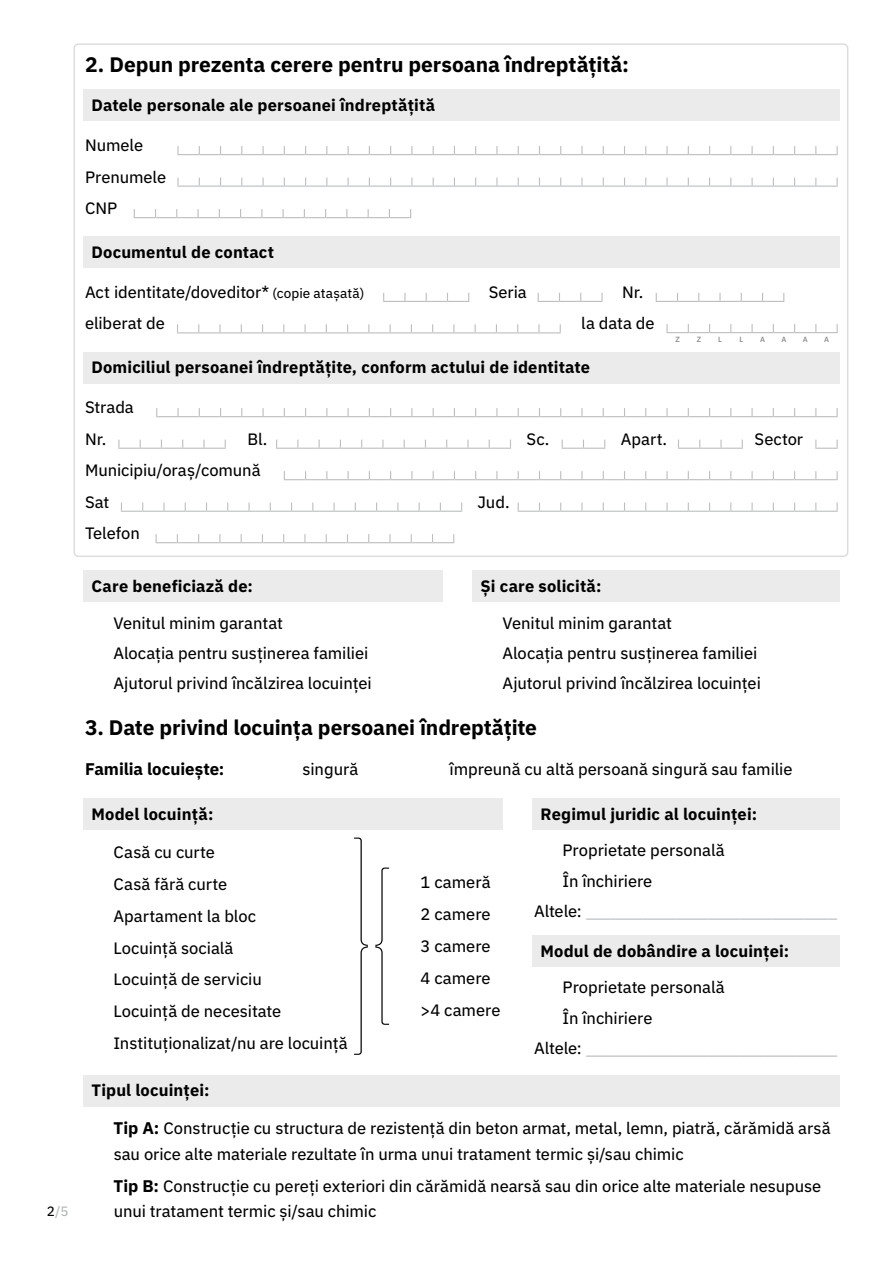
<style>
.page{position:relative;width:893px;height:1263px;background:#fff}
.page>*{position:absolute;margin:0;border:0;box-sizing:border-box;transform-origin:0 0}
.subtitlu_nivel_2{font:700 21px "IBM Plex Sans";letter-spacing:-.005em;color:#000}
.text_normal_fara_lin{font:700 16.8px "IBM Plex Sans";letter-spacing:-.005em;color:#000}
.text_normal_spatiere{font:16.5px/25.5px "IBM Plex Sans Text";letter-spacing:-.005em;color:#000}
.text_normal_fara_lin-2{font:16.5px/30px "IBM Plex Sans Text";letter-spacing:-.005em;color:#000}
.subtitlu_nivel_3_sec{font:700 16.5px "IBM Plex Sans";letter-spacing:.01em;color:#000}
.text_normal_spatiere-2{font:16.5px "IBM Plex Sans";color:#bcbec0}
.text_normal{font:16.5px/31.5px "IBM Plex Sans Text";letter-spacing:-.005em;color:#000}
.t1{font:13.5px "IBM Plex Sans Text";color:#b1b4b6}
.text_normal-2{font:500 7.5px "IBM Plex Sans";color:#808285}
.s1{color:#000}
.s2{font-size:13.5px}
.s3{font-family:"IBM Plex Sans Text";color:#000}
.s4{font-family:"IBM Plex Sans";font-weight:700;font-size:16.8px}
</style>
<div class="page">
<div style="left:83px;top:90px;width:757px;height:31px;background:#ebebec"></div>
<div style="left:83px;top:237px;width:757px;height:31px;background:#ebebec"></div>
<div style="left:83px;top:352px;width:757px;height:31px;background:#ebebec"></div>
<div style="left:83px;top:1075px;width:757px;height:31px;background:#ebebec"></div>
<svg style="left:177px;top:146px;width:661px;height:9px"></svg>
<svg style="left:177px;top:178px;width:661px;height:9px"></svg>
<svg style="left:134px;top:209px;width:277px;height:9px"></svg>
<svg style="left:383px;top:293px;width:86px;height:9px"></svg>
<svg style="left:538px;top:293px;width:65px;height:9px"></svg>
<svg style="left:656px;top:293px;width:128px;height:9px"></svg>
<svg style="left:177px;top:324px;width:384px;height:9px"></svg>
<svg style="left:666px;top:324px;width:172px;height:9px"></svg>
<svg style="left:156px;top:408px;width:682px;height:9px"></svg>
<svg style="left:118px;top:440px;width:108px;height:9px"></svg>
<svg style="left:276px;top:440px;width:235px;height:9px"></svg>
<svg style="left:562px;top:440px;width:43px;height:9px"></svg>
<svg style="left:678px;top:440px;width:65px;height:9px"></svg>
<svg style="left:815px;top:440px;width:23px;height:9px"></svg>
<svg style="left:284px;top:471px;width:554px;height:9px"></svg>
<svg style="left:121px;top:503px;width:341px;height:9px"></svg>
<svg style="left:518px;top:503px;width:320px;height:9px"></svg>
<svg style="left:156px;top:534px;width:298px;height:9px"></svg>
<div style="left:83px;top:571px;width:359px;height:31px;background:#ebebec"></div>
<div style="left:472px;top:571px;width:368px;height:31px;background:#ebebec"></div>
<div style="left:83px;top:798px;width:419px;height:32px;background:#ebebec"></div>
<div style="left:532px;top:798px;width:308px;height:32px;background:#ebebec"></div>
<div style="left:532px;top:935px;width:308px;height:32px;background:#ebebec"></div>
<svg style="left:354px;top:837px;width:14px;height:218px"></svg>
<svg style="left:375px;top:867px;width:14px;height:158px"></svg>
<p class="t1" style="left:47px;top:1200px;width:23px"><span class="s1">2</span>/5</p>
<p class="subtitlu_nivel_2" style="left:85px;top:48px;width:546px">2. Depun prezenta cerere pentru persoana îndreptățită:</p>
<p class="subtitlu_nivel_3_sec" style="left:91px;top:92px;width:345px">Datele personale ale persoanei îndreptățită</p>
<p class="text_normal" style="left:85px;top:128px;width:83px">Numele<br>Prenumele</p>
<p class="text_normal_fara_lin-2" style="left:85px;top:192px;width:34px">CNP</p>
<p class="subtitlu_nivel_3_sec" style="left:91px;top:239px;width:184px">Documentul de contact</p>
<p class="text_normal_fara_lin-2" style="left:85px;top:276px;width:281px">Act identitate/doveditor* <span class="s2">(copie atașată)</span></p>
<p class="text_normal_fara_lin-2" style="left:489px;top:276px;width:40px">Seria</p>
<p class="text_normal_fara_lin-2" style="left:622px;top:276px;width:23px">Nr.</p>
<p class="text_normal_fara_lin-2" style="left:85px;top:307px;width:81px">eliberat de</p>
<p class="text_normal_fara_lin-2" style="left:581px;top:307px;width:75px">la data de</p>
<p class="text_normal-2" style="left:675px;top:333px;width:6px">Z</p>
<p class="text_normal-2" style="left:697px;top:333px;width:6px">Z</p>
<p class="text_normal-2" style="left:718px;top:333px;width:5px">L</p>
<p class="text_normal-2" style="left:739px;top:333px;width:5px">L</p>
<p class="text_normal-2" style="left:760px;top:333px;width:6px">A</p>
<p class="text_normal-2" style="left:781px;top:333px;width:6px">A</p>
<p class="text_normal-2" style="left:803px;top:333px;width:6px">A</p>
<p class="text_normal-2" style="left:824px;top:333px;width:6px">A</p>
<p class="subtitlu_nivel_3_sec" style="left:91px;top:354px;width:500px">Domiciliul persoanei îndreptățite, conform actului de identitate</p>
<p class="text_normal_fara_lin-2" style="left:85px;top:390px;width:50px;line-height:31.5px">Strada<br>Nr.</p>
<p class="text_normal_fara_lin-2" style="left:247px;top:422px;width:22px">Bl.</p>
<p class="text_normal_fara_lin-2" style="left:527px;top:422px;width:24px">Sc.</p>
<p class="text_normal_fara_lin-2" style="left:621px;top:422px;width:48px">Apart.</p>
<p class="text_normal_fara_lin-2" style="left:754px;top:422px;width:50px">Sector</p>
<p class="text_normal_fara_lin-2" style="left:85px;top:453px;width:177px;line-height:31.5px">Municipiu/oraș/comună<br>Sat</p>
<p class="text_normal_fara_lin-2" style="left:477px;top:485px;width:34px">Jud.</p>
<p class="text_normal_fara_lin-2" style="left:85px;top:517px;width:56px">Telefon</p>
<p class="subtitlu_nivel_3_sec" style="left:91px;top:573px;width:163px">Care beneficiază de:</p>
<p class="text_normal_fara_lin-2" style="left:114px;top:606px;width:260px">Venitul minim garantat<br>Alocația pentru susținerea familiei<br>Ajutorul privind încălzirea locuinței</p>
<p class="subtitlu_nivel_3_sec" style="left:480px;top:573px;width:123px">Și care solicită:</p>
<p class="text_normal_fara_lin-2" style="left:503px;top:606px;width:260px">Venitul minim garantat<br>Alocația pentru susținerea familiei<br>Ajutorul privind încălzirea locuinței</p>
<p class="subtitlu_nivel_2" style="left:85px;top:711px;width:454px">3. Date privind locuința persoanei îndreptățite</p>
<p class="text_normal_fara_lin" style="left:85px;top:756px;width:141px">Familia locuiește:</p>
<p class="text_normal_fara_lin-2" style="left:303px;top:753px;width:57px">singură</p>
<p class="text_normal_fara_lin-2" style="left:450px;top:753px;width:344px">împreună cu altă persoană singură sau familie</p>
<p class="subtitlu_nivel_3_sec" style="left:91px;top:801px;width:124px">Model locuință:</p>
<p class="text_normal_spatiere" style="left:114px;top:838px;width:103px">Casă cu curte</p>
<p class="text_normal_spatiere" style="left:114px;top:870px;width:115px">Casă fără curte</p>
<p class="text_normal_spatiere" style="left:114px;top:902px;width:144px">Apartament la bloc</p>
<p class="text_normal_spatiere" style="left:114px;top:933px;width:122px">Locuință socială</p>
<p class="text_normal_spatiere" style="left:114px;top:965px;width:150px">Locuință de serviciu</p>
<p class="text_normal_spatiere" style="left:114px;top:997px;width:169px">Locuință de necesitate</p>
<p class="text_normal_spatiere" style="left:114px;top:1029px;width:236px">Instituționalizat/nu are locuință</p>
<p class="subtitlu_nivel_3_sec" style="left:540px;top:801px;width:218px">Regimul juridic al locuinței:</p>
<p class="text_normal_spatiere" style="left:563px;top:836px;width:164px">Proprietate personală</p>
<p class="text_normal_spatiere" style="left:563px;top:867px;width:91px">În închiriere</p>
<p class="text_normal_spatiere-2" style="left:534px;top:899px;width:305px"><span class="s3">Altele:</span> _______________________________</p>
<p class="subtitlu_nivel_3_sec" style="left:540px;top:938px;width:250px">Modul de dobândire a locuinței:</p>
<p class="text_normal_spatiere" style="left:563px;top:973px;width:164px">Proprietate personală</p>
<p class="text_normal_spatiere" style="left:563px;top:1004px;width:91px">În închiriere</p>
<p class="text_normal_spatiere-2" style="left:534px;top:1036px;width:305px"><span class="s3">Altele:</span> _______________________________</p>
<p class="text_normal_spatiere" style="left:421px;top:868px;width:72px">1 cameră</p>
<p class="text_normal_spatiere" style="left:421px;top:900px;width:72px">2 camere</p>
<p class="text_normal_spatiere" style="left:421px;top:932px;width:72px">3 camere</p>
<p class="text_normal_spatiere" style="left:421px;top:964px;width:72px">4 camere</p>
<p class="text_normal_spatiere" style="left:421px;top:996px;width:81px">&gt;4 camere</p>
<p class="subtitlu_nivel_3_sec" style="left:91px;top:1077px;width:120px">Tipul locuinței:</p>
<p class="text_normal_spatiere" style="left:114px;top:1114px;width:719px"><span class="s4">Tip A:</span> Construcție cu structura de rezistență din beton armat, metal, lemn, piatră, cărămidă arsă sau orice alte materiale rezultate în urma unui tratament termic și/sau chimic</p>
<p class="text_normal_spatiere" style="left:114px;top:1172px;width:709px"><span class="s4">Tip B:</span> Construcție cu pereți exteriori din cărămidă nearsă sau din orice alte materiale nesupuse unui tratament termic și/sau chimic</p>
</div>
